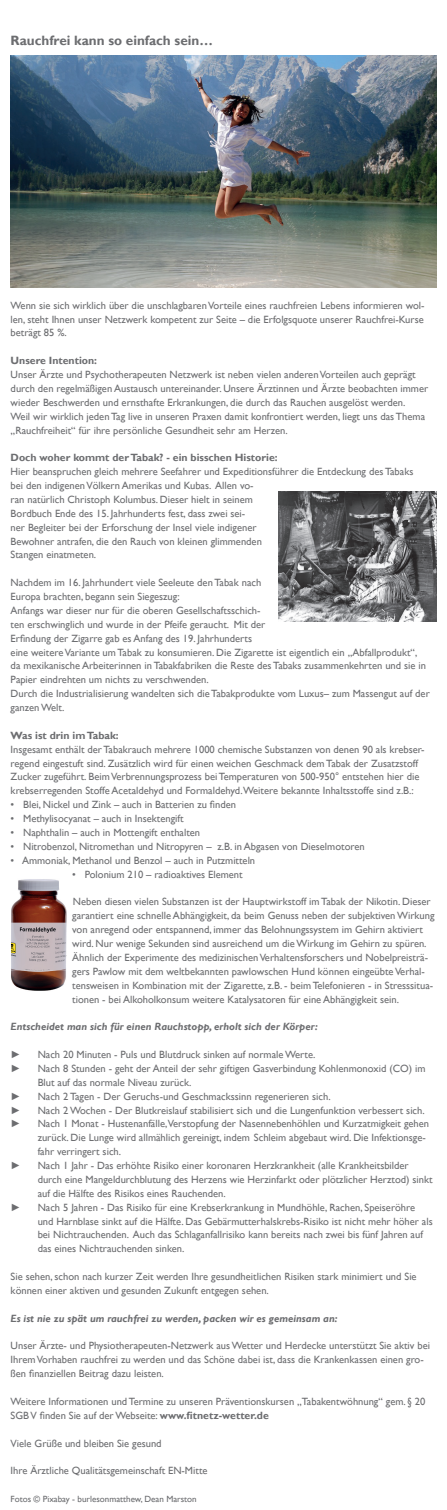
<style>
.page{position:relative;width:447px;height:1510px;background:#fff}
.page>*{position:absolute;margin:0;border:0;box-sizing:border-box;transform-origin:0 0}
.t1{font:700 13.5px "Gill Sans";color:#6c6d70}
.t2{font:10.5px/13.9px "Gill Sans";color:#6c6d70}
.t3{font:italic 700 10.5px "Gill Sans";color:#6c6d70}
.t4{font:700 10.5px "Gill Sans";color:#6c6d70}
.t5{font:10.5px "Arial";color:#6c6d70}
.t6{font:9px "Gill Sans";color:#6c6d70}
.s1{font-weight:700}
</style>
<div class="page">
<img style="left:11px;top:56px;width:425px;height:232px">
<img style="left:278px;top:491px;width:158px;height:130px">
<img style="left:11px;top:879px;width:56px;height:112px">
<p class="t1" style="left:11px;top:32px;width:204px">Rauchfrei kann so einfach sein…</p>
<p class="t2" style="left:11px;top:298px;width:415px;text-align:justify">Wenn sie sich wirklich über die unschlagbaren Vorteile eines rauchfreien Lebens informieren wol&shy;len, steht Ihnen unser Netzwerk kompetent zur Seite – die Erfolgsquote unserer Rauchfrei-Kurse beträgt 85 %.</p>
<p class="t4" style="left:11px;top:354px;width:88px">Unsere Intention:</p>
<p class="t2" style="left:11px;top:368px;width:419px">Unser Ärzte und Psychotherapeuten Netzwerk ist neben vielen anderen Vorteilen auch geprägt durch den regelmäßigen Austausch untereinander. Unsere Ärztinnen und Ärzte beobachten immer wieder Beschwerden und ernsthafte Erkrankungen, die durch das Rauchen ausgelöst werden.<br>Weil wir wirklich jeden Tag live in unseren Praxen damit konfrontiert werden, liegt uns das Thema „Rauchfreiheit“ für ihre persönliche Gesundheit sehr am Herzen.</p>
<p class="t4" style="left:11px;top:451px;width:268px">Doch woher kommt der Tabak? - ein bisschen Historie:</p>
<p class="t2" style="left:11px;top:465px;width:404px">Hier beanspruchen gleich mehrere Seefahrer und Expeditionsführer die Entdeckung des Tabaks bei den indigenen Völkern Amerikas und Kubas. Allen vo-<br>ran natürlich Christoph Kolumbus. Dieser hielt in seinem<br>Bordbuch Ende des 15. Jahrhunderts fest, dass zwei sei-<br>ner Begleiter bei der Erforschung der Insel viele indigener<br>Bewohner antrafen, die den Rauch von kleinen glimmenden<br>Stangen einatmeten.</p>
<p class="t2" style="left:11px;top:576px;width:420px">Nachdem im 16. Jahrhundert viele Seeleute den Tabak nach<br>Europa brachten, begann sein Siegeszug:<br>Anfangs war dieser nur für die oberen Gesellschaftsschich-<br>ten erschwinglich und wurde in der Pfeife geraucht. Mit der<br>Erfindung der Zigarre gab es Anfang des 19. Jahrhunderts<br>eine weitere Variante um Tabak zu konsumieren. Die Zigarette ist eigentlich ein „Abfallprodukt“, da mexikanische Arbeiterinnen in Tabakfabriken die Reste des Tabaks zusammenkehrten und sie in Papier eindrehten um nichts zu verschwenden.<br>Durch die Industrialisierung wandelten sich die Tabakprodukte vom Luxus– zum Massengut auf der ganzen Welt.</p>
<p class="t4" style="left:11px;top:729px;width:110px">Was ist drin im Tabak:</p>
<p class="t2" style="left:11px;top:742px;width:415px">Insgesamt enthält der Tabakrauch mehrere 1000 chemische Substanzen von denen 90 als krebser&shy;regend eingestuft sind. Zusätzlich wird für einen weichen Geschmack dem Tabak der Zusatzstoff Zucker zugeführt. Beim Verbrennungsprozess bei Temperaturen von 500-950° entstehen hier die krebserregenden Stoffe Acetaldehyd und Formaldehyd.Weitere bekannte Inhaltsstoffe sind z.B.:</p>
<p class="t2" style="left:11px;top:798px;width:227px">• Blei, Nickel und Zink – auch in Batterien zu finden</p>
<p class="t2" style="left:11px;top:812px;width:174px">• Methylisocyanat – auch in Insektengift</p>
<p class="t2" style="left:11px;top:825px;width:191px">• Naphthalin – auch in Mottengift enthalten</p>
<p class="t2" style="left:11px;top:839px;width:355px">• Nitrobenzol, Nitromethan und Nitropyren – z.B. in Abgasen von Dieselmotoren</p>
<p class="t2" style="left:11px;top:853px;width:246px">• Ammoniak, Methanol und Benzol – auch in Putzmitteln</p>
<p class="t2" style="left:72px;top:867px;width:172px">• Polonium 210 – radioaktives Element</p>
<p class="t2" style="left:72px;top:895px;width:363px">Neben diesen vielen Substanzen ist der Hauptwirkstoff im Tabak der Nikotin. Dieser garantiert eine schnelle Abhängigkeit, da beim Genuss neben der subjektiven Wirkung von anregend oder entspannend, immer das Belohnungssystem im Gehirn aktiviert wird. Nur wenige Sekunden sind ausreichend um die Wirkung im Gehirn zu spüren.<br>Ähnlich der Experimente des medizinischen Verhaltensforschers und Nobelpreisträ&shy;gers Pawlow mit dem weltbekannten pawlowschen Hund können eingeübte Verhal&shy;tensweisen in Kombination mit der Zigarette, z.B. - beim Telefonieren - in Stresssitua&shy;tionen - bei Alkoholkonsum weitere Katalysatoren für eine Abhängigkeit sein.</p>
<p class="t3" style="left:11px;top:1020px;width:308px">Entscheidet man sich für einen Rauchstopp, erholt sich der Körper:</p>
<p class="t5" style="left:11px;top:1047px;width:12px">►</p>
<p class="t2" style="left:38px;top:1047px;width:279px">Nach 20 Minuten - Puls und Blutdruck sinken auf normale Werte.</p>
<p class="t5" style="left:11px;top:1061px;width:12px">►</p>
<p class="t2" style="left:38px;top:1061px;width:389px">Nach 8 Stunden - geht der Anteil der sehr giftigen Gasverbindung Kohlenmonoxid (CO) im<br>Blut auf das normale Niveau zurück.</p>
<p class="t5" style="left:11px;top:1089px;width:12px">►</p>
<p class="t2" style="left:38px;top:1089px;width:294px">Nach 2 Tagen - Der Geruchs-und Geschmackssinn regenerieren sich.</p>
<p class="t5" style="left:11px;top:1103px;width:12px">►</p>
<p class="t2" style="left:38px;top:1103px;width:388px">Nach 2 Wochen - Der Blutkreislauf stabilisiert sich und die Lungenfunktion verbessert sich.</p>
<p class="t5" style="left:11px;top:1116px;width:12px">►</p>
<p class="t2" style="left:38px;top:1117px;width:392px">Nach 1 Monat - Hustenanfälle,Verstopfung der Nasennebenhöhlen und Kurzatmigkeit gehen zurück. Die Lunge wird allmählich gereinigt, indem Schleim abgebaut wird. Die Infektionsge&shy;fahr verringert sich.</p>
<p class="t5" style="left:11px;top:1158px;width:12px">►</p>
<p class="t2" style="left:38px;top:1158px;width:396px">Nach 1 Jahr - Das erhöhte Risiko einer koronaren Herzkrankheit (alle Krankheitsbilder durch eine Mangeldurchblutung des Herzens wie Herzinfarkt oder plötzlicher Herztod) sinkt auf die Hälfte des Risikos eines Rauchenden.</p>
<p class="t5" style="left:11px;top:1200px;width:12px">►</p>
<p class="t2" style="left:38px;top:1200px;width:396px">Nach 5 Jahren - Das Risiko für eine Krebserkrankung in Mundhöhle, Rachen, Speiseröhre und Harnblase sinkt auf die Hälfte. Das Gebärmutterhalskrebs-Risiko ist nicht mehr höher als bei Nichtrauchenden. Auch das Schlaganfallrisiko kann bereits nach zwei bis fünf Jahren auf das eines Nichtrauchenden sinken.</p>
<p class="t2" style="left:11px;top:1269px;width:407px">Sie sehen, schon nach kurzer Zeit werden Ihre gesundheitlichen Risiken stark minimiert und Sie können einer aktiven und gesunden Zukunft entgegen sehen.</p>
<p class="t3" style="left:11px;top:1312px;width:328px">Es ist nie zu spät um rauchfrei zu werden, packen wir es gemeinsam an:</p>
<p class="t2" style="left:11px;top:1339px;width:420px">Unser Ärzte- und Physiotherapeuten-Netzwerk aus Wetter und Herdecke unterstützt Sie aktiv bei<br>Ihrem Vorhaben rauchfrei zu werden und das Schöne dabei ist, dass die Krankenkassen einen gro&shy;ßen finanziellen Beitrag dazu leisten.</p>
<p class="t2" style="left:11px;top:1394px;width:416px">Weitere Informationen und Termine zu unseren Präventionskursen „Tabakentwöhnung“ gem. § 20<br>SGB V finden Sie auf der Webseite: <span class="s1">www.fitnetz-wetter.de</span></p>
<p class="t2" style="left:11px;top:1436px;width:152px">Viele Grüße und bleiben Sie gesund</p>
<p class="t2" style="left:11px;top:1464px;width:198px">Ihre Ärztliche Qualitätsgemeinschaft EN-Mitte</p>
<p class="t6" style="left:11px;top:1494px;width:187px">Fotos © Pixabay - burlesonmatthew, Dean Marston</p>
</div>
